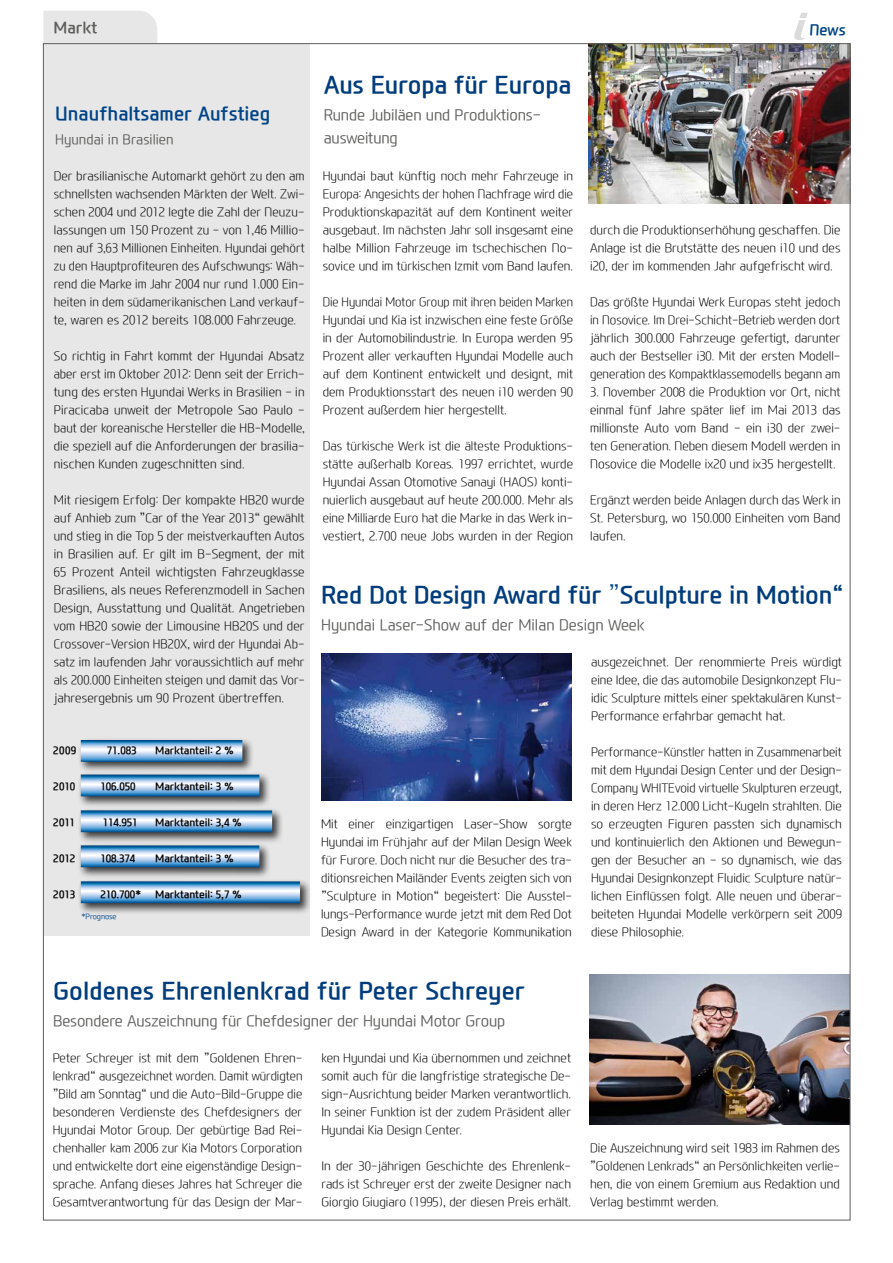
<style>
.page{position:relative;width:893px;height:1263px;background:#fff}
.page>*{position:absolute;margin:0;border:0;box-sizing:border-box;transform-origin:0 0}
.t1{font:700 24px "Modern H";letter-spacing:-.01em;color:#003c7c}
.t2{font:700 18.75px "Modern H";color:#004487}
.t3{font:700 15.75px "Modern H";color:#5e5e5d}
.t4{font:700 15.15px "Modern H";color:#004487}
.t5{font:300 15px/22.5px "Modern H";letter-spacing:-.01em;color:#5e5e5d}
.t6{font:300 13.5px "Modern H";color:#5e5e5d}
.t7{font:300 12px/18px "Modern H Eco";color:#000;text-align:justify}
.t8{font:300 12px/18px "Modern H Eco";color:#000;text-align:justify;scale:.96 1}
.t9{font:700 10.5px "Modern H";letter-spacing:-.01em;color:#000}
.t10{font:300 7.5px "Modern H";letter-spacing:-.01em;color:#004487}
.s1{font-family:"Modern H Eco";font-weight:300;color:#004487}
</style>
<div class="page">
<div style="left:44px;top:44px;width:266px;height:892px;background:#e7e7e7"></div>
<div style="left:78px;top:737px;width:176px;height:36px;background:#000;opacity:.75"></div>
<svg style="left:81px;top:740px;width:161px;height:22px;background:#8bb7db"></svg>
<div style="left:43px;top:11px;width:114px;height:32px;background:#e7e7e7"></div>
<img style="left:321px;top:653px;width:251px;height:147px">
<img style="left:590px;top:974px;width:258px;height:150px">
<img style="left:589px;top:45px;width:259px;height:159px">
<svg style="left:794px;top:13px;width:14px;height:27px"></svg>
<div style="left:78px;top:771px;width:193px;height:37px;background:#000;opacity:.75"></div>
<svg style="left:81px;top:774px;width:178px;height:22px;background:#86b4d9"></svg>
<div style="left:78px;top:807px;width:205px;height:37px;background:#000;opacity:.75"></div>
<svg style="left:81px;top:810px;width:191px;height:22px;background:#84b3d9"></svg>
<div style="left:78px;top:842px;width:193px;height:37px;background:#000;opacity:.75"></div>
<svg style="left:81px;top:845px;width:178px;height:22px;background:#84b3d8"></svg>
<div style="left:78px;top:878px;width:233px;height:37px;background:#000;opacity:.75"></div>
<svg style="left:81px;top:881px;width:219px;height:22px;background:#83b3d8"></svg>
<h3 class="t3" style="left:53px;top:17px;width:45px">Markt</h3>
<h2 class="t2" style="left:55px;top:100px;width:217px">Unaufhaltsamer Aufstieg</h2>
<p class="t6" style="left:55px;top:130px;width:120px">Hyundai in Brasilien</p>
<p class="t7" style="left:54px;top:167px;width:252px">Der brasilianische Automarkt gehört zu den am schnellsten wachsenden Märkten der Welt. Zwi&shy;schen 2004 und 2012 legte die Zahl der Neuzu&shy;lassungen um 150 Prozent zu - von 1,46 Millio&shy;nen auf 3,63 Millionen Einheiten. Hyundai gehört zu den Hauptprofiteuren des Aufschwungs: Wäh&shy;rend die Marke im Jahr 2004 nur rund 1.000 Ein&shy;heiten in dem südamerikanischen Land verkauf&shy;te, waren es 2012 bereits 108.000 Fahrzeuge.</p>
<p class="t7" style="left:54px;top:347px;width:253px">So richtig in Fahrt kommt der Hyundai Absatz aber erst im Oktober 2012: Denn seit der Errich&shy;tung des ersten Hyundai Werks in Brasilien - in Piracicaba unweit der Metropole Sao Paulo - baut der koreanische Hersteller die HB-Modelle, die speziell auf die Anforderungen der brasilia&shy;nischen Kunden zugeschnitten sind.</p>
<p class="t7" style="left:54px;top:491px;width:252px">Mit riesigem Erfolg: Der kompakte HB20 wurde auf Anhieb zum ”Car of the Year 2013“ gewählt und stieg in die Top 5 der meistverkauften Autos in Brasilien auf. Er gilt im B-Segment, der mit 65 Prozent Anteil wichtigsten Fahrzeugklasse Brasiliens, als neues Referenzmodell in Sachen Design, Ausstattung und Qualität. Angetrieben vom HB20 sowie der Limousine HB20S und der Crossover-Version HB20X, wird der Hyundai Ab&shy;satz im laufenden Jahr voraussichtlich auf mehr als 200.000 Einheiten steigen und damit das Vor&shy;jahresergebnis um 90 Prozent übertreffen.</p>
<p class="t9" style="left:53px;top:743px;width:25px">2009</p>
<p class="t9" style="left:107px;top:743px;width:31px">71.083</p>
<p class="t9" style="left:155px;top:743px;width:80px">Marktanteil: 2 %</p>
<p class="t9" style="left:53px;top:779px;width:24px">2010</p>
<p class="t9" style="left:101px;top:779px;width:36px">106.050</p>
<p class="t9" style="left:155px;top:779px;width:80px">Marktanteil: 3 %</p>
<p class="t9" style="left:53px;top:815px;width:23px">2011</p>
<p class="t9" style="left:103px;top:815px;width:36px">114.951</p>
<p class="t9" style="left:155px;top:815px;width:88px">Marktanteil: 3,4 %</p>
<p class="t9" style="left:53px;top:851px;width:24px">2012</p>
<p class="t9" style="left:100px;top:851px;width:36px">108.374</p>
<p class="t9" style="left:155px;top:851px;width:80px">Marktanteil: 3 %</p>
<p class="t9" style="left:53px;top:887px;width:24px">2013</p>
<p class="t9" style="left:100px;top:887px;width:43px">210.700*</p>
<p class="t9" style="left:155px;top:887px;width:88px">Marktanteil: 5,7 %</p>
<p class="t10" style="left:81px;top:911px;width:37px">*Prognose</p>
<h1 class="t1" style="left:324px;top:68px;width:249px">Aus Europa für Europa</h1>
<p class="t5" style="left:324px;top:103px;width:219px">Runde Jubiläen und Produktions&shy;ausweitung</p>
<p class="t7" style="left:323px;top:167px;width:252px">Hyundai baut künftig noch mehr Fahrzeuge in Europa: Angesichts der hohen Nachfrage wird die Produktionskapazität auf dem Kontinent weiter ausgebaut. Im nächsten Jahr soll insgesamt eine halbe Million Fahrzeuge im tschechischen No&shy;sovice und im türkischen Izmit vom Band laufen.</p>
<p class="t8" style="left:323px;top:293px;width:262px">Die Hyundai Motor Group mit ihren beiden Marken Hyundai und Kia ist inzwischen eine feste Größe in der Automobilindustrie. In Europa werden 95<br>Prozent aller verkauften Hyundai Modelle auch auf dem Kontinent entwickelt und designt, mit dem Produktionsstart des neuen i10 werden 90<br>Prozent außerdem hier hergestellt.</p>
<p class="t7" style="left:323px;top:437px;width:252px">Das türkische Werk ist die älteste Produktions&shy;stätte außerhalb Koreas. 1997 errichtet, wurde Hyundai Assan Otomotive Sanayi (HAOS) konti&shy;nuierlich ausgebaut auf heute 200.000. Mehr als eine Milliarde Euro hat die Marke in das Werk in&shy;vestiert, 2.700 neue Jobs wurden in der Region</p>
<p class="t4" style="left:809px;top:19px;width:39px">News</p>
<p class="t7" style="left:590px;top:221px;width:252px">durch die Produktionserhöhung geschaffen. Die Anlage ist die Brutstätte des neuen i10 und des i20, der im kommenden Jahr aufgefrischt wird.</p>
<p class="t7" style="left:590px;top:293px;width:252px">Das größte Hyundai Werk Europas steht jedoch in Nosovice. Im Drei-Schicht-Betrieb werden dort jährlich 300.000 Fahrzeuge gefertigt, darunter auch der Bestseller i30. Mit der ersten Modell&shy;generation des Kompaktklassemodells begann am</p>
<p class="t7" style="left:590px;top:383px;width:252px">3. November 2008 die Produktion vor Ort, nicht einmal fünf Jahre später lief im Mai 2013 das millionste Auto vom Band - ein i30 der zwei&shy;ten Generation. Neben diesem Modell werden in Nosovice die Modelle ix20 und ix35 hergestellt.</p>
<p class="t7" style="left:590px;top:491px;width:252px">Ergänzt werden beide Anlagen durch das Werk in St. Petersburg, wo 150.000 Einheiten vom Band laufen.</p>
<h1 class="t1" style="left:321px;top:578px;width:524px">Red Dot Design Award für <span class="s1">”</span>Sculpture in Motion“</h1>
<p class="t5" style="left:321px;top:613px;width:325px">Hyundai Laser-Show auf der Milan Design Week</p>
<p class="t7" style="left:321px;top:815px;width:252px">Mit einer einzigartigen Laser-Show sorgte Hyundai im Frühjahr auf der Milan Design Week für Furore. Doch nicht nur die Besucher des tra&shy;ditionsreichen Mailänder Events zeigten sich von ”Sculpture in Motion“ begeistert: Die Ausstel&shy;lungs-Performance wurde jetzt mit dem Red Dot Design Award in der Kategorie Kommunikation</p>
<p class="t7" style="left:591px;top:653px;width:252px">ausgezeichnet. Der renommierte Preis würdigt eine Idee, die das automobile Designkonzept Flu&shy;idic Sculpture mittels einer spektakulären Kunst-Performance erfahrbar gemacht hat.</p>
<p class="t7" style="left:591px;top:743px;width:253px">Performance-Künstler hatten in Zusammenarbeit mit dem Hyundai Design Center und der Design-Company WHITEvoid virtuelle Skulpturen erzeugt, in deren Herz 12.000 Licht-Kugeln strahlten. Die so erzeugten Figuren passten sich dynamisch und kontinuierlich den Aktionen und Bewegun&shy;gen der Besucher an - so dynamisch, wie das Hyundai Designkonzept Fluidic Sculpture natür&shy;lichen Einflüssen folgt. Alle neuen und überar&shy;beiteten Hyundai Modelle verkörpern seit 2009 diese Philosophie.</p>
<h1 class="t1" style="left:53px;top:974px;width:473px">Goldenes Ehrenlenkrad für Peter Schreyer</h1>
<p class="t5" style="left:53px;top:1009px;width:454px">Besondere Auszeichnung für Chefdesigner der Hyundai Motor Group</p>
<p class="t7" style="left:53px;top:1049px;width:251px">Peter Schreyer ist mit dem ”Goldenen Ehren&shy;lenkrad“ ausgezeichnet worden. Damit würdigten ”Bild am Sonntag“ und die Auto-Bild-Gruppe die besonderen Verdienste des Chefdesigners der Hyundai Motor Group. Der gebürtige Bad Rei&shy;chenhaller kam 2006 zur Kia Motors Corporation und entwickelte dort eine eigenständige Design&shy;sprache. Anfang dieses Jahres hat Schreyer die Gesamtverantwortung für das Design der Mar-</p>
<p class="t7" style="left:321px;top:1049px;width:251px">ken Hyundai und Kia übernommen und zeichnet somit auch für die langfristige strategische De&shy;sign-Ausrichtung beider Marken verantwortlich.<br>In seiner Funktion ist der zudem Präsident aller Hyundai Kia Design Center.</p>
<p class="t7" style="left:321px;top:1157px;width:251px">In der 30-jährigen Geschichte des Ehrenlenk&shy;rads ist Schreyer erst der zweite Designer nach Giorgio Giugiaro (1995), der diesen Preis erhält.</p>
<p class="t7" style="left:590px;top:1139px;width:251px">Die Auszeichnung wird seit 1983 im Rahmen des ”Goldenen Lenkrads“ an Persönlichkeiten verlie&shy;hen, die von einem Gremium aus Redaktion und Verlag bestimmt werden.</p>
</div>
